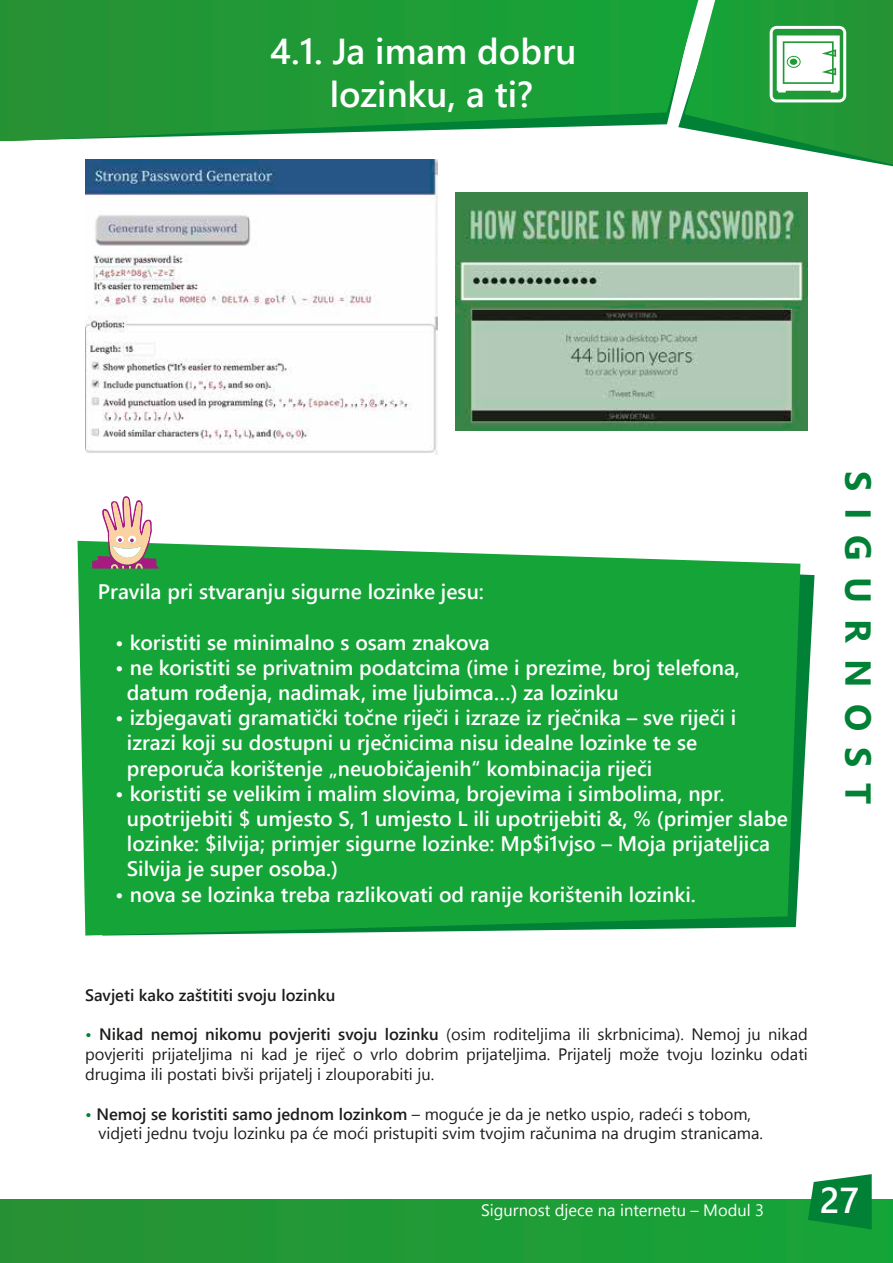
<style>
.page{position:relative;width:893px;height:1263px;background:#fff}
.page>*{position:absolute;margin:0;border:0;box-sizing:border-box;transform-origin:0 0}
.t1{font:600 36px/43.2px "Segoe UI";color:#fff;text-align:center}
.t2{font:700 36px "Segoe UI";letter-spacing:.45em;color:#008136}
.t3{font:600 21px/25.2px "Segoe UI";color:#fff}
.t4{font:16.5px/19.8px "Segoe UI";color:#1c1c1a;text-align:justify}
.t5{font:600 16.5px "Segoe UI";color:#1c1c1a}
.t6{font:16.5px "Segoe UI";color:#fff}
.s1{font-weight:600;color:#008136}
.s2{font-weight:600}
</style>
<div class="page">
<svg style="left:0;top:0;width:678px;height:141px;background:#2c9f42"></svg>
<div style="left:0;top:1199px;width:893px;height:64px;background:#1f9a36"></div>
<svg style="left:808px;top:1174px;width:64px;height:55px"></svg>
<svg style="left:678px;top:0;width:215px;height:167px"></svg>
<div style="left:78px;top:541px;width:722px;height:394px;background:#14a438"></div>
<svg style="left:92px;top:496px;width:67px;height:73px"></svg>
<img style="left:85px;top:159px;width:352px;height:295px">
<img style="left:455px;top:192px;width:353px;height:238px">
<h1 class="t1" style="left:270px;top:29px;width:308px">4.1. Ja imam dobru lozinku, a ti?</h1>
<p class="t3" style="left:98px;top:579px;width:387px">Pravila pri stvaranju sigurne lozinke jesu:</p>
<p class="t3" style="left:115px;top:629px;width:376px">• koristiti se minimalno s osam znakova</p>
<p class="t3" style="left:127px;top:654px;width:615px;text-indent:-12px">• ne koristiti se privatnim podatcima (ime i prezime, broj telefona, datum rođenja, nadimak, ime ljubimca…) za lozinku</p>
<p class="t3" style="left:127px;top:705px;width:611px;text-indent:-12px">• izbjegavati gramatički točne riječi i izraze iz rječnika – sve riječi i izrazi koji su dostupni u rječnicima nisu idealne lozinke te se preporuča korištenje „neuobičajenih“ kombinacija riječi</p>
<p class="t3" style="left:127px;top:780px;width:662px;text-indent:-12px">• koristiti se velikim i malim slovima, brojevima i simbolima, npr. upotrijebiti $ umjesto S, 1 umjesto L ili upotrijebiti &amp;, % (primjer slabe lozinke: $ilvija; primjer sigurne lozinke: Mp$i1vjso – Moja prijateljica Silvija je super osoba.)</p>
<p class="t3" style="left:115px;top:881px;width:582px">• nova se lozinka treba razlikovati od ranije korištenih lozinki.</p>
<h1 class="t2" style="left:887px;top:471px;width:335px;rotate:90deg">SIGURNOST</h1>
<p class="t5" style="left:85px;top:982px;width:252px">Savjeti kako zaštititi svoju lozinku</p>
<p class="t4" style="left:85px;top:1024px;width:724px"><span class="s1">•</span> <span class="s2">Nikad nemoj nikomu povjeriti svoju lozinku</span> (osim roditeljima ili skrbnicima). Nemoj ju nikad povjeriti prijateljima ni kad je riječ o vrlo dobrim prijateljima. Prijatelj može tvoju lozinku odati drugima ili postati bivši prijatelj i zlouporabiti ju.</p>
<p class="t4" style="left:99px;top:1103px;width:666px;text-indent:-14px"><span class="s1">•</span> <span class="s2">Nemoj se koristiti samo jednom lozinkom</span> – moguće je da je netko uspio, radeći s tobom, vidjeti jednu tvoju lozinku pa će moći pristupiti svim tvojim računima na drugim stranicama.</p>
<p class="t6" style="left:481px;top:1197px;width:285px">Sigurnost djece na internetu – Modul 3</p>
<h1 class="t1" style="left:820px;top:1178px;width:41px">27</h1>
</div>
